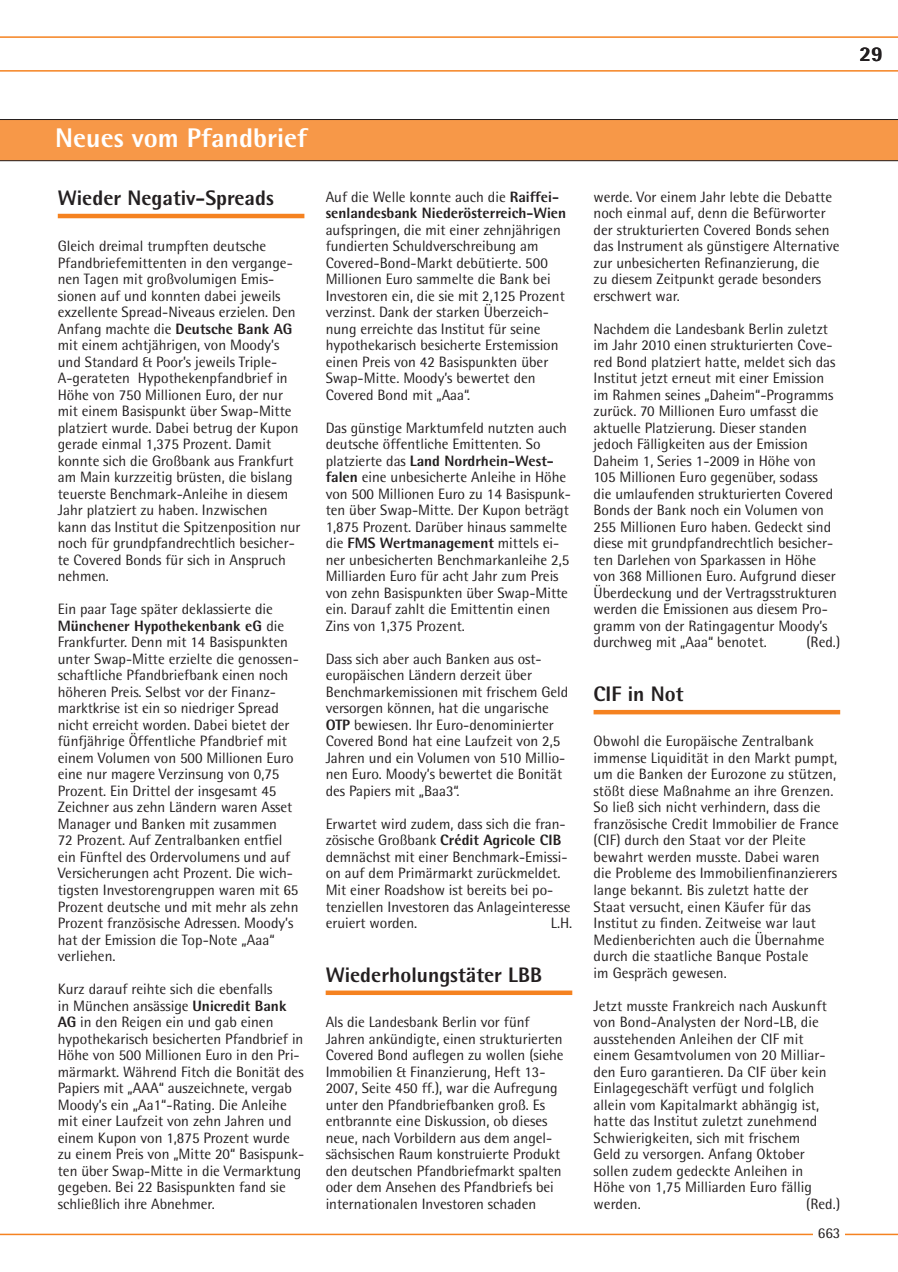
<style>
.page{position:relative;width:898px;height:1272px;background:#fff}
.page>*{position:absolute;margin:0;border:0;box-sizing:border-box;transform-origin:0 0}
.t1{font:800 27px "Rotis Semi Sans";color:#fff}
.t2{font:800 21px "Rotis Semi Sans";color:#231f20}
.t3{font:15px/16.5px "Rotis Semi Sans";color:#231f20}
.t4{font:800 15px/16.5px "Rotis Semi Sans";color:#231f20}
.s1{font-weight:800}
.s2{font-weight:400}
</style>
<div class="page">
<svg style="left:0;top:36px;width:898px;height:36px"></svg>
<hr style="left:0;top:1233px;width:898px;height:2px;background:#f58220">
<div style="left:813px;top:1214px;width:32px;height:31px;background:#fff"></div>
<hr style="left:58px;top:214px;width:246px;height:4px;background:#f58220">
<div style="left:0;top:119px;width:898px;height:42px;background:#f79848"></div>
<div style="left:326px;top:990px;width:246px;height:5px;background:#f58220"></div>
<hr style="left:594px;top:710px;width:246px;height:4px;background:#f58220">
<h2 class="t2" style="left:859px;top:40px;width:25px">29</h2>
<h1 class="t1" style="left:55px;top:121px;width:253px">Neues vom Pfandbrief</h1>
<h2 class="t2" style="left:58px;top:185px;width:218px">Wieder Negativ-Spreads</h2>
<p class="t3" style="left:58px;top:238px;width:244px">Gleich dreimal trumpften deutsche Pfandbriefemittenten in den vergange&shy;nen Tagen mit großvolumigen Emis&shy;sionen auf und konnten dabei jeweils exzellente Spread-Niveaus erzielen. Den Anfang machte die <span class="s1">Deutsche Bank AG </span>mit einem achtjährigen, von Moody’s und Standard &amp; Poor’s jeweils Triple-A-gerateten Hypothekenpfandbrief in Höhe von 750 Millionen Euro, der nur mit einem Basispunkt über Swap-Mitte platziert wurde. Dabei betrug der Kupon gerade einmal 1,375 Prozent. Damit konnte sich die Großbank aus Frankfurt am Main kurzzeitig brüsten, die bislang teuerste Benchmark-Anleihe in diesem Jahr platziert zu haben. Inzwischen kann das Institut die Spitzenposition nur noch für grundpfandrechtlich besicher&shy;te Covered Bonds für sich in Anspruch nehmen.</p>
<p class="t3" style="left:58px;top:601px;width:243px">Ein paar Tage später deklassierte die <span class="s1">Münchener Hypothekenbank eG</span> die Frankfurter. Denn mit 14 Basispunkten unter Swap-Mitte erzielte die genossen&shy;schaftliche Pfandbriefbank einen noch höheren Preis. Selbst vor der Finanz&shy;marktkrise ist ein so niedriger Spread nicht erreicht worden. Dabei bietet der fünfjährige Öffentliche Pfandbrief mit einem Volumen von 500 Millionen Euro eine nur magere Verzinsung von 0,75<br>Prozent. Ein Drittel der insgesamt 45<br>Zeichner aus zehn Ländern waren Asset Manager und Banken mit zusammen<br>72 Prozent. Auf Zentralbanken entfiel ein Fünftel des Ordervolumens und auf Versicherungen acht Prozent. Die wich&shy;tigsten Investorengruppen waren mit 65<br>Prozent deutsche und mit mehr als zehn Prozent französische Adressen. Moody’s hat der Emission die Top-Note „Aaa“ verliehen.</p>
<p class="t3" style="left:58px;top:980px;width:248px">Kurz darauf reihte sich die ebenfalls<br>in München ansässige <span class="s1">Unicredit Bank AG</span> in den Reigen ein und gab einen hypothekarisch besicherten Pfandbrief in Höhe von 500 Millionen Euro in den Pri&shy;märmarkt. Während Fitch die Bonität des Papiers mit „AAA“ auszeichnete, vergab Moody’s ein „Aa1“-Rating. Die Anleihe mit einer Laufzeit von zehn Jahren und einem Kupon von 1,875 Prozent wurde zu einem Preis von „Mitte 20“ Basispunk&shy;ten über Swap-Mitte in die Vermarktung gegeben. Bei 22 Basispunkten fand sie schließlich ihre Abnehmer.</p>
<p class="t4" style="left:326px;top:188px;width:242px"><span class="s2">Auf die Welle konnte auch die</span> Raiffei&shy;senlandesbank Niederösterreich-Wien</p>
<p class="t3" style="left:326px;top:221px;width:241px">aufspringen, die mit einer zehnjährigen fundierten Schuldverschreibung am Covered-Bond-Markt debütierte. 500<br>Millionen Euro sammelte die Bank bei Investoren ein, die sie mit 2,125 Prozent verzinst. Dank der starken Überzeich&shy;nung erreichte das Institut für seine hypothekarisch besicherte Erstemission einen Preis von 42 Basispunkten über Swap-Mitte. Moody’s bewertet den Covered Bond mit „Aaa“.</p>
<p class="t3" style="left:326px;top:419px;width:247px">Das günstige Marktumfeld nutzten auch deutsche öffentliche Emittenten. So platzierte das <span class="s1">Land Nordrhein-West&shy;falen</span> eine unbesicherte Anleihe in Höhe von 500 Millionen Euro zu 14 Basispunk&shy;ten über Swap-Mitte. Der Kupon beträgt 1,875 Prozent. Darüber hinaus sammelte die <span class="s1">FMS Wertmanagement</span> mittels ei&shy;ner unbesicherten Benchmarkanleihe 2,5<br>Milliarden Euro für acht Jahr zum Preis von zehn Basispunkten über Swap-Mitte ein. Darauf zahlt die Emittentin einen Zins von 1,375 Prozent.</p>
<p class="t3" style="left:326px;top:650px;width:244px">Dass sich aber auch Banken aus ost&shy;europäischen Ländern derzeit über Benchmarkemissionen mit frischem Geld versorgen können, hat die ungarische <span class="s1">OTP</span> bewiesen. Ihr Euro-denominierter Covered Bond hat eine Laufzeit von 2,5<br>Jahren und ein Volumen von 510 Millio&shy;nen Euro. Moody’s bewertet die Bonität des Papiers mit „Baa3“.</p>
<p class="t3" style="left:326px;top:815px;width:246px">Erwartet wird zudem, dass sich die fran&shy;zösische Großbank <span class="s1">Crédit Agricole CIB </span>demnächst mit einer Benchmark-Emissi&shy;on auf dem Primärmarkt zurückmeldet.<br>Mit einer Roadshow ist bereits bei po&shy;tenziellen Investoren das Anlageinteresse eruiert worden.</p>
<p class="t3" style="left:551px;top:914px;width:23px">L.H.</p>
<h2 class="t2" style="left:326px;top:961px;width:218px">Wiederholungstäter LBB</h2>
<p class="t3" style="left:326px;top:1013px;width:239px">Als die Landesbank Berlin vor fünf Jahren ankündigte, einen strukturierten Covered Bond auflegen zu wollen (siehe Immobilien &amp; Finanzierung, Heft 13- 2007, Seite 450 ff.), war die Aufregung unter den Pfandbriefbanken groß. Es entbrannte eine Diskussion, ob dieses neue, nach Vorbildern aus dem angel&shy;sächsischen Raum konstruierte Produkt den deutschen Pfandbriefmarkt spalten oder dem Ansehen des Pfandbriefs bei internationalen Investoren schaden</p>
<p class="t3" style="left:594px;top:188px;width:248px">werde. Vor einem Jahr lebte die Debatte noch einmal auf, denn die Befürworter der strukturierten Covered Bonds sehen das Instrument als günstigere Alternative zur unbesicherten Refinanzierung, die<br>zu diesem Zeitpunkt gerade besonders erschwert war.</p>
<p class="t3" style="left:594px;top:320px;width:245px">Nachdem die Landesbank Berlin zuletzt im Jahr 2010 einen strukturierten Cove&shy;red Bond platziert hatte, meldet sich das Institut jetzt erneut mit einer Emission im Rahmen seines „Daheim“-Programms zurück. 70 Millionen Euro umfasst die aktuelle Platzierung. Dieser standen jedoch Fälligkeiten aus der Emission Daheim 1, Series 1-2009 in Höhe von 105 Millionen Euro gegenüber, sodass die umlaufenden strukturierten Covered Bonds der Bank noch ein Volumen von 255 Millionen Euro haben. Gedeckt sind diese mit grundpfandrechtlich besicher&shy;ten Darlehen von Sparkassen in Höhe von 368 Millionen Euro. Aufgrund dieser Überdeckung und der Vertragsstrukturen werden die Emissionen aus diesem Pro&shy;gramm von der Ratingagentur Moody’s durchweg mit „Aaa“ benotet.</p>
<p class="t3" style="left:806px;top:634px;width:35px">(Red.)</p>
<h2 class="t2" style="left:594px;top:681px;width:91px">CIF in Not</h2>
<p class="t3" style="left:594px;top:733px;width:247px">Obwohl die Europäische Zentralbank immense Liquidität in den Markt pumpt, um die Banken der Eurozone zu stützen, stößt diese Maßnahme an ihre Grenzen.<br>So ließ sich nicht verhindern, dass die französische Credit Immobilier de France (CIF) durch den Staat vor der Pleite bewahrt werden musste. Dabei waren die Probleme des Immobilienfinanzierers lange bekannt. Bis zuletzt hatte der Staat versucht, einen Käufer für das Institut zu finden. Zeitweise war laut Medienberichten auch die Übernahme durch die staatliche Banque Postale<br>im Gespräch gewesen.</p>
<p class="t3" style="left:594px;top:997px;width:235px">Jetzt musste Frankreich nach Auskunft von Bond-Analysten der Nord-LB, die ausstehenden Anleihen der CIF mit einem Gesamtvolumen von 20 Milliar&shy;den Euro garantieren. Da CIF über kein Einlagegeschäft verfügt und folglich allein vom Kapitalmarkt abhängig ist, hatte das Institut zuletzt zunehmend Schwierigkeiten, sich mit frischem Geld zu versorgen. Anfang Oktober sollen zudem gedeckte Anleihen in Höhe von 1,75 Milliarden Euro fällig werden.</p>
<p class="t3" style="left:806px;top:1195px;width:36px">(Red.)</p>
<p class="t3" style="left:818px;top:1224px;width:24px">663</p>
</div>
